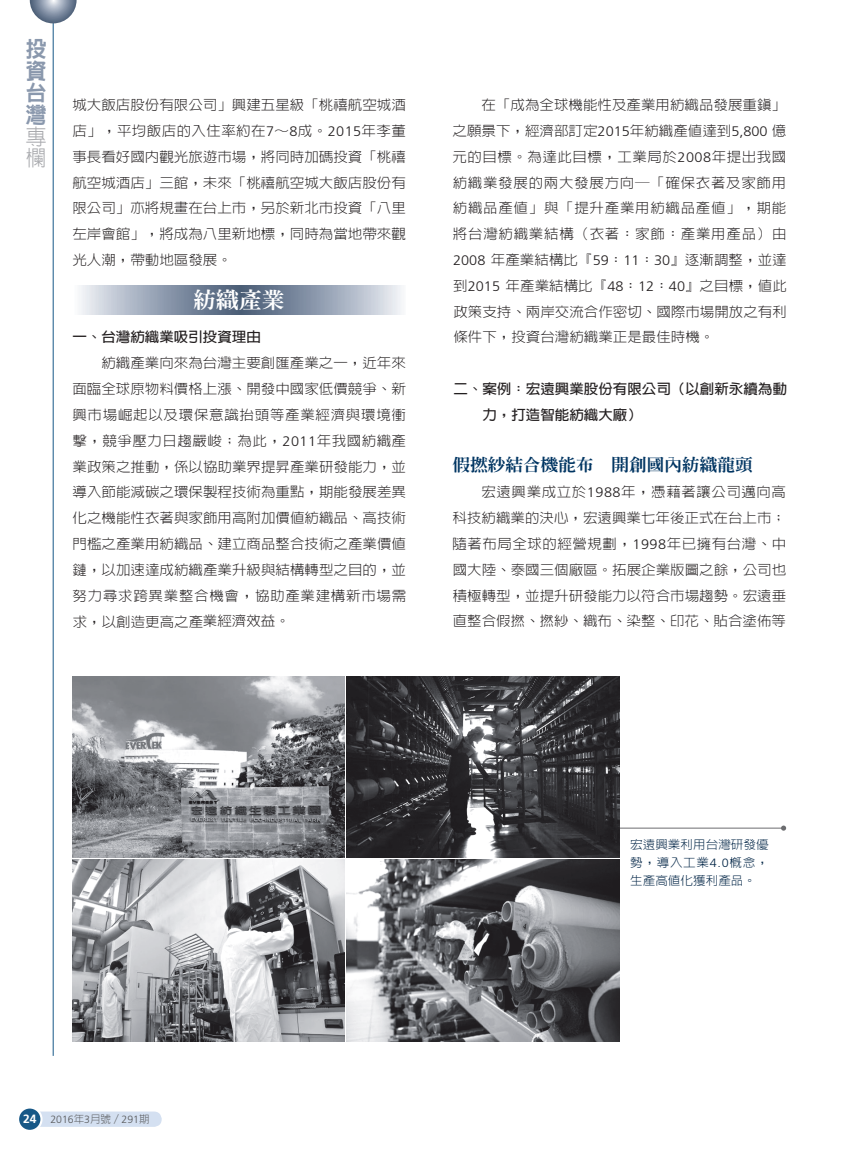
<style>
.page{position:relative;width:851px;height:1149px;background:#fff}
.page>*{position:absolute;margin:0;border:0;box-sizing:border-box;transform-origin:0 0}
.t1{font:800 21.75px/21.8px "AR Hei B5";color:#8a98ad;text-align:justify;scale:.95 1}
.t2{font:800 21.75px "AR Ming B5";color:#fff;scale:1.05 1}
.t3{font:300 21.75px/21.8px "AR Hei B5";color:#a8a9ad;scale:.95 1}
.t4{font:800 16.8px "AR Ming B5";color:#003562;scale:1.05 1}
.t5{font:300 13.8px/25.8px "AR Hei B5";color:#231f20;text-align:justify;scale:1.05 1}
.t6{font:700 13.8px/25.8px "AR Hei B5";color:#231f20;scale:1.05 1}
.t7{font:300 12px/18px "AR Hei B5";color:#022546;text-align:justify;scale:1.05 1}
.t8{font:300 10.5px "Frutiger";color:#57585a}
.s1{font-family:"Frutiger"}
.s2{font-weight:700;font-size:12px;color:#fff}
.s3{font-family:"AR Hei B5"}
</style>
<div class="page">
<div style="left:30px;top:1111px;width:132px;height:15px;background:#d4e0f1;border-radius:8px"></div>
<div style="left:18px;top:1107px;width:23px;height:23px;background:#175887;border-radius:50%"></div>
<div style="left:17px;top:1106px;width:26px;height:25px;border:2px solid #fff;border-radius:50%"></div>
<hr style="left:53px;top:0;width:1px;height:1055px;background:#175887">
<svg style="left:30px;top:0;width:47px;height:23px"></svg>
<svg style="left:780px;top:825px;width:6px;height:5px"></svg>
<hr style="left:425px;top:827px;width:358px;height:1px;background:#6c6d70">
<img style="left:72px;top:676px;width:272px;height:181px">
<img style="left:72px;top:859px;width:272px;height:182px">
<img style="left:347px;top:676px;width:272px;height:181px">
<img style="left:347px;top:859px;width:272px;height:182px">
<svg style="left:79px;top:285px;width:323px;height:30px;background:#96a1b3"></svg>
<h1 class="t1" style="left:26px;top:38px;width:23px">投資台灣</h1>
<h1 class="t3" style="left:26px;top:125px;width:23px">專欄</h1>
<p class="t5" style="left:72px;top:92px;width:319px">城大飯店股份有限公司」興建五星級「桃禧航空城酒店」，平均飯店的入住率約在<span class="s1">7</span>∼<span class="s1">8</span>成。<span class="s1">2015</span>年李董事長看好國內觀光旅遊市場，將同時加碼投資「桃禧航空城酒店」三館，未來「桃禧航空城大飯店股份有限公司」亦將規畫在台上市，另於新北市投資「八里左岸會館」，將成為八里新地標，同時為當地帶來觀光人潮，帶動地區發展。</p>
<h1 class="t2" style="left:193px;top:289px;width:89px">紡織產業</h1>
<p class="t6" style="left:72px;top:324px;width:181px">一、台灣紡織業吸引投資理由</p>
<p class="t5" style="left:72px;top:350px;width:319px;text-indent:29px">紡織產業向來為台灣主要創匯產業之一，近年來面臨全球原物料價格上漲、開發中國家低價競爭、新興市場崛起以及環保意識抬頭等產業經濟與環境衝擊，競爭壓力日趨嚴峻；為此，<span class="s1">2011</span>年我國紡織產業政策之推動，係以協助業界提昇產業研發能力，並導入節能減碳之環保製程技術為重點，期能發展差異化之機能性衣著與家飾用高附加價值紡織品、高技術門檻之產業用紡織品、建立商品整合技術之產業價值鏈，以加速達成紡織產業升級與結構轉型之目的，並努力尋求跨異業整合機會，協助產業建構新市場需求，以創造更高之產業經濟效益。</p>
<p class="t5" style="left:452px;top:92px;width:320px;text-indent:29px">在「成為全球機能性及產業用紡織品發展重鎮」之願景下，經濟部訂定<span class="s1">2015</span>年紡織產值達到<span class="s1">5,800</span> 億元的目標。為達此目標，工業局於<span class="s1">2008</span>年提出我國紡織業發展的兩大發展方向─「確保衣著及家飾用紡織品產值」與「提升產業用紡織品產值」，期能將台灣紡織業結構（衣著：家飾：產業用產品）由<span class="s1">2008</span> 年產業結構比『<span class="s1">59</span>：<span class="s1">11</span>：<span class="s1">30</span>』逐漸調整，並達到<span class="s1">2015</span> 年產業結構比『<span class="s1">48</span>：<span class="s1">12</span>：<span class="s1">40</span>』之目標，值此政策支持、兩岸交流合作密切、國際市場開放之有利條件下，投資台灣紡織業正是最佳時機。</p>
<p class="t6" style="left:482px;top:376px;width:291px;text-indent:-29px">二、案例：宏遠興業股份有限公司（以創新永續為動力，打造智能紡織大廠）</p>
<p class="t4" style="left:452px;top:456px;width:287px">假撚紗結合機能布　開創國內紡織龍頭</p>
<p class="t5" style="left:452px;top:479px;width:319px;text-indent:29px">宏遠興業成立於<span class="s1">1988</span>年，憑藉著讓公司邁向高科技紡織業的決心，宏遠興業七年後正式在台上市；隨著布局全球的經營規劃，<span class="s1">1998</span>年已擁有台灣、中國大陸、泰國三個廠區。拓展企業版圖之餘，公司也積極轉型，並提升研發能力以符合市場趨勢。宏遠垂直整合假撚、撚紗、織布、染整、印花、貼合塗佈等</p>
<p class="t7" style="left:630px;top:835px;width:133px">宏遠興業利用台灣研發優勢，導入工業<span class="s1">4.0</span>概念，生產高值化獲利產品。</p>
<p class="t8" style="left:23px;top:1113px;width:128px"><span class="s2">24</span> 2016<span class="s3">年</span>3<span class="s3">月號／</span>291<span class="s3">期</span></p>
</div>
